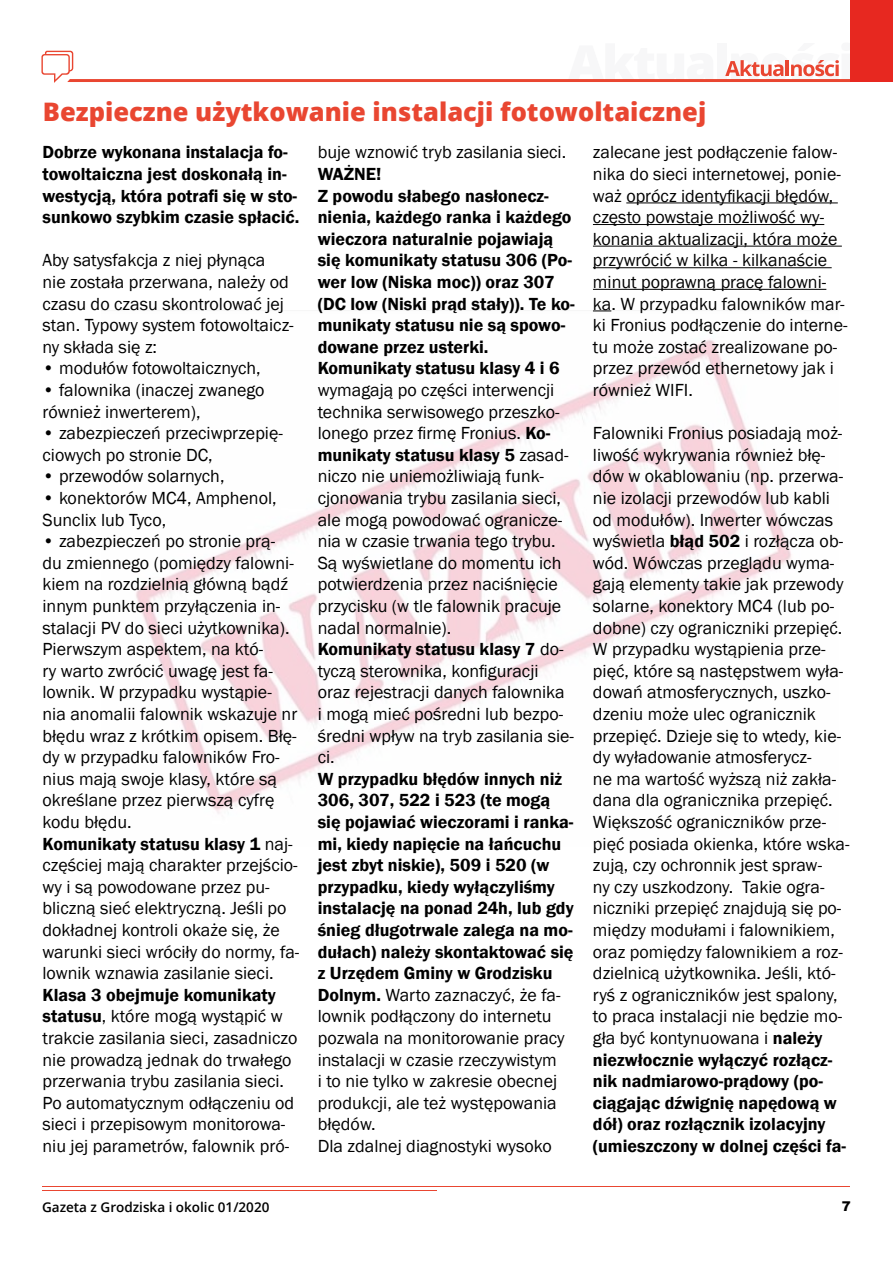
<style>
.page{position:relative;width:893px;height:1263px;background:#fff}
.page>*{position:absolute;margin:0;border:0;box-sizing:border-box;transform-origin:0 0}
.t1{font:800 25.5px "Open Sans";color:#e94631}
.t2{font:18px/21.6px "Franklin Gothic";color:#000}
.t3{font:600 18px/21.6px "Franklin Gothic";color:#000}
.t4{font:600 13.5px "Open Sans";color:#000}
.t5{font:900 13.5px "Arial";color:#000}
.s1{font-weight:600}
.s2{font-weight:400}
</style>
<div class="page">
<hr style="left:42px;top:1186px;width:808px;height:1px;background:#e94631">
<hr style="left:42px;top:1190px;width:394px;height:1px;background:#e94631">
<svg style="left:41px;top:50px;width:809px;height:33px"></svg>
<div style="left:850px;top:0;width:43px;height:82px;background:#e72820"></div>
<img style="left:136px;top:310px;width:655px;height:504px">
<hr style="left:626px;top:202px;width:212px;height:1px;background:#000">
<hr style="left:593px;top:224px;width:231px;height:1px;background:#000">
<hr style="left:593px;top:246px;width:249px;height:1px;background:#000">
<hr style="left:593px;top:267px;width:239px;height:1px;background:#000">
<hr style="left:593px;top:289px;width:233px;height:1px;background:#000">
<svg style="left:593px;top:310px;width:18px;height:1px"></svg>
<h1 class="t1" style="left:43px;top:92px;width:665px">Bezpieczne użytkowanie instalacji fotowoltaicznej</h1>
<p class="t3" style="left:43px;top:142px;width:258px">Dobrze wykonana instalacja fo&shy;towoltaiczna jest doskonałą in&shy;westycją, która potrafi się w sto&shy;sunkowo szybkim czasie spłacić.</p>
<p class="t2" style="left:43px;top:250px;width:253px">Aby satysfakcja z niej płynąca<br>nie została przerwana, należy od czasu do czasu skontrolować jej stan. Typowy system fotowoltaicz&shy;ny składa się z:</p>
<p class="t2" style="left:43px;top:358px;width:220px">• modułów fotowoltaicznych,</p>
<p class="t2" style="left:43px;top:380px;width:224px">• falownika (inaczej zwanego również inwerterem),</p>
<p class="t2" style="left:43px;top:423px;width:242px">• zabezpieczeń przeciwprzepię&shy;ciowych po stronie DC,</p>
<p class="t2" style="left:43px;top:466px;width:183px">• przewodów solarnych,</p>
<p class="t2" style="left:43px;top:488px;width:236px">• konektorów MC4, Amphenol,<br>Sunclix lub Tyco,</p>
<p class="t2" style="left:43px;top:531px;width:258px">• zabezpieczeń po stronie prą-<br>du zmiennego (pomiędzy falowni&shy;kiem na rozdzielnią główną bądź innym punktem przyłączenia in&shy;stalacji PV do sieci użytkownika).<br>Pierwszym aspektem, na któ-<br>ry warto zwrócić uwagę jest fa&shy;lownik. W przypadku wystąpie&shy;nia anomalii falownik wskazuje nr błędu wraz z krótkim opisem. Błę&shy;dy w przypadku falowników Fro&shy;nius mają swoje klasy, które są określane przez pierwszą cyfrę kodu błędu.<br><span class="s1">Komunikaty statusu klasy 1</span> naj&shy;częściej mają charakter przejścio&shy;wy i są powodowane przez pu&shy;bliczną sieć elektryczną. Jeśli po dokładnej kontroli okaże się, że warunki sieci wróciły do normy, fa&shy;lownik wznawia zasilanie sieci.</p>
<p class="t2" style="left:43px;top:984px;width:256px"><span class="s1">Klasa 3 obejmuje komunikaty statusu</span>, które mogą wystąpić w trakcie zasilania sieci, zasadniczo nie prowadzą jednak do trwałego przerwania trybu zasilania sieci.<br>Po automatycznym odłączeniu od sieci i przepisowym monitorowa&shy;niu jej parametrów, falownik pró-</p>
<p class="t2" style="left:318px;top:142px;width:250px">buje wznowić tryb zasilania sieci.</p>
<p class="t3" style="left:318px;top:163px;width:259px">WAŻNE!<br>Z powodu słabego nasłonecz&shy;nienia, każdego ranka i każdego wieczora naturalnie pojawiają się komunikaty statusu 306 (Po&shy;wer low (Niska moc)) oraz 307 (DC low (Niski prąd stały)). Te ko&shy;munikaty statusu nie są spowo&shy;dowane przez usterki.<br>Komunikaty statusu klasy 4 i 6</p>
<p class="t2" style="left:318px;top:380px;width:258px">wymagają po części interwencji technika serwisowego przeszko&shy;lonego przez firmę Fronius. <span class="s1">Ko&shy;munikaty statusu klasy 5</span> zasad&shy;niczo nie uniemożliwiają funk&shy;cjonowania trybu zasilania sieci, ale mogą powodować ogranicze&shy;nia w czasie trwania tego trybu.<br>Są wyświetlane do momentu ich potwierdzenia przez naciśnięcie przycisku (w tle falownik pracuje nadal normalnie).<br><span class="s1">Komunikaty statusu klasy 7</span> do&shy;tyczą sterownika, konfiguracji oraz rejestracji danych falownika<br>i mogą mieć pośredni lub bezpo&shy;średni wpływ na tryb zasilania sie&shy;ci.</p>
<p class="t3" style="left:318px;top:768px;width:257px">W przypadku błędów innych niż<br>306, 307, 522 i 523 (te mogą się pojawiać wieczorami i ranka&shy;mi, kiedy napięcie na łańcuchu jest zbyt niskie), 509 i 520 (w przypadku, kiedy wyłączyliśmy instalację na ponad 24h, lub gdy śnieg długotrwale zalega na mo&shy;dułach) należy skontaktować się z Urzędem Gminy w Grodzisku<br>Dolnym. <span class="s2">Warto zaznaczyć, że fa&shy;lownik podłączony do internetu pozwala na monitorowanie pracy instalacji w czasie rzeczywistym<br>i to nie tylko w zakresie obecnej produkcji, ale też występowania błędów.<br>Dla zdalnej diagnostyki wysoko</span></p>
<p class="t2" style="left:593px;top:142px;width:256px">zalecane jest podłączenie falow&shy;nika do sieci internetowej, ponie&shy;waż oprócz identyfikacji błędów, często powstaje możliwość wy&shy;konania aktualizacji, która może przywrócić w kilka - kilkanaście minut poprawną pracę falowni&shy;ka. W przypadku falowników mar&shy;ki Fronius podłączenie do interne&shy;tu może zostać zrealizowane po&shy;przez przewód ethernetowy jak i również WIFI.</p>
<p class="t2" style="left:593px;top:423px;width:258px">Falowniki Fronius posiadają moż&shy;liwość wykrywania również błę&shy;dów w okablowaniu (np. przerwa&shy;nie izolacji przewodów lub kabli od modułów). Inwerter wówczas wyświetla <span class="s1">błąd 502</span> i rozłącza ob&shy;wód. Wówczas przeglądu wyma&shy;gają elementy takie jak przewody solarne, konektory MC4 (lub po&shy;dobne) czy ograniczniki przepięć.<br>W przypadku wystąpienia prze&shy;pięć, które są następstwem wyła&shy;dowań atmosferycznych, uszko&shy;dzeniu może ulec ogranicznik przepięć. Dzieje się to wtedy, kie&shy;dy wyładowanie atmosferycz-<br>ne ma wartość wyższą niż zakła&shy;dana dla ogranicznika przepięć.<br>Większość ograniczników prze&shy;pięć posiada okienka, które wska&shy;zują, czy ochronnik jest spraw-<br>ny czy uszkodzony. Takie ogra&shy;niczniki przepięć znajdują się po&shy;między modułami i falownikiem, oraz pomiędzy falownikiem a roz&shy;dzielnicą użytkownika. Jeśli, któ&shy;ryś z ograniczników jest spalony, to praca instalacji nie będzie mo&shy;gła być kontynuowana i <span class="s1">należy niezwłocznie wyłączyć rozłącz&shy;nik nadmiarowo-prądowy (po&shy;ciągając dźwignię napędową w dół) oraz rozłącznik izolacyjny (umieszczony w dolnej części fa-</span></p>
<p class="t4" style="left:42px;top:1198px;width:229px">Gazeta z Grodziska i okolic 01/2020</p>
<p class="t5" style="left:842px;top:1196px;width:11px">7</p>
</div>
